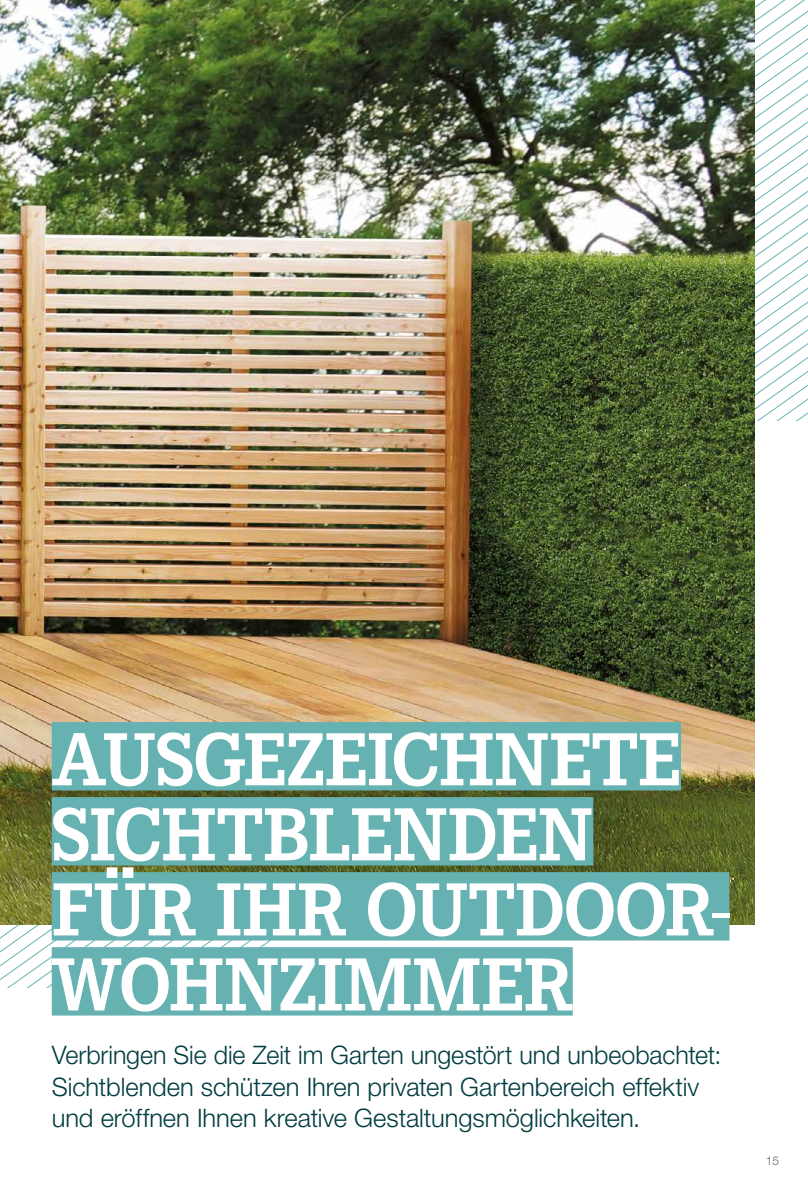
<style>
.page{position:relative;width:808px;height:1191px;background:#fff}
.page>*{position:absolute;margin:0;border:0;box-sizing:border-box;transform-origin:0 0}
.t1{font:700 78px/75px "Corporate E";letter-spacing:-.005em;color:#fff}
.t2{font:300 25.5px/31.5px "Helvetica Neue";letter-spacing:-.005em;color:#003c40}
.t3{font:300 12px "Helvetica Neue";color:#626463}
</style>
<div class="page">
<svg style="left:0;top:925px;width:273px;height:62px"></svg>
<svg style="left:755px;top:0;width:53px;height:421px"></svg>
<img style="left:0;top:0;width:755px;height:925px">
<div style="left:52px;top:722px;width:629px;height:68px;background:#66b2b2"></div>
<div style="left:52px;top:797px;width:541px;height:68px;background:#66b2b2"></div>
<div style="left:52px;top:872px;width:677px;height:68px;background:#66b2b2"></div>
<div style="left:52px;top:947px;width:521px;height:68px;background:#66b2b2"></div>
<h1 class="t1" style="left:52px;top:722px;width:679px">AUSGEZEICHNETE<br>SICHTBLENDEN<br>FÜR IHR OUTDOOR-<br>WOHNZIMMER</h1>
<p class="t2" style="left:52px;top:1039px;width:671px">Verbringen Sie die Zeit im Garten ungestört und unbeobachtet:<br>Sichtblenden schützen Ihren privaten Gartenbereich effektiv und eröffnen Ihnen kreative Gestaltungsmöglichkeiten.</p>
<p class="t3" style="left:766px;top:1153px;width:15px">15</p>
</div>
